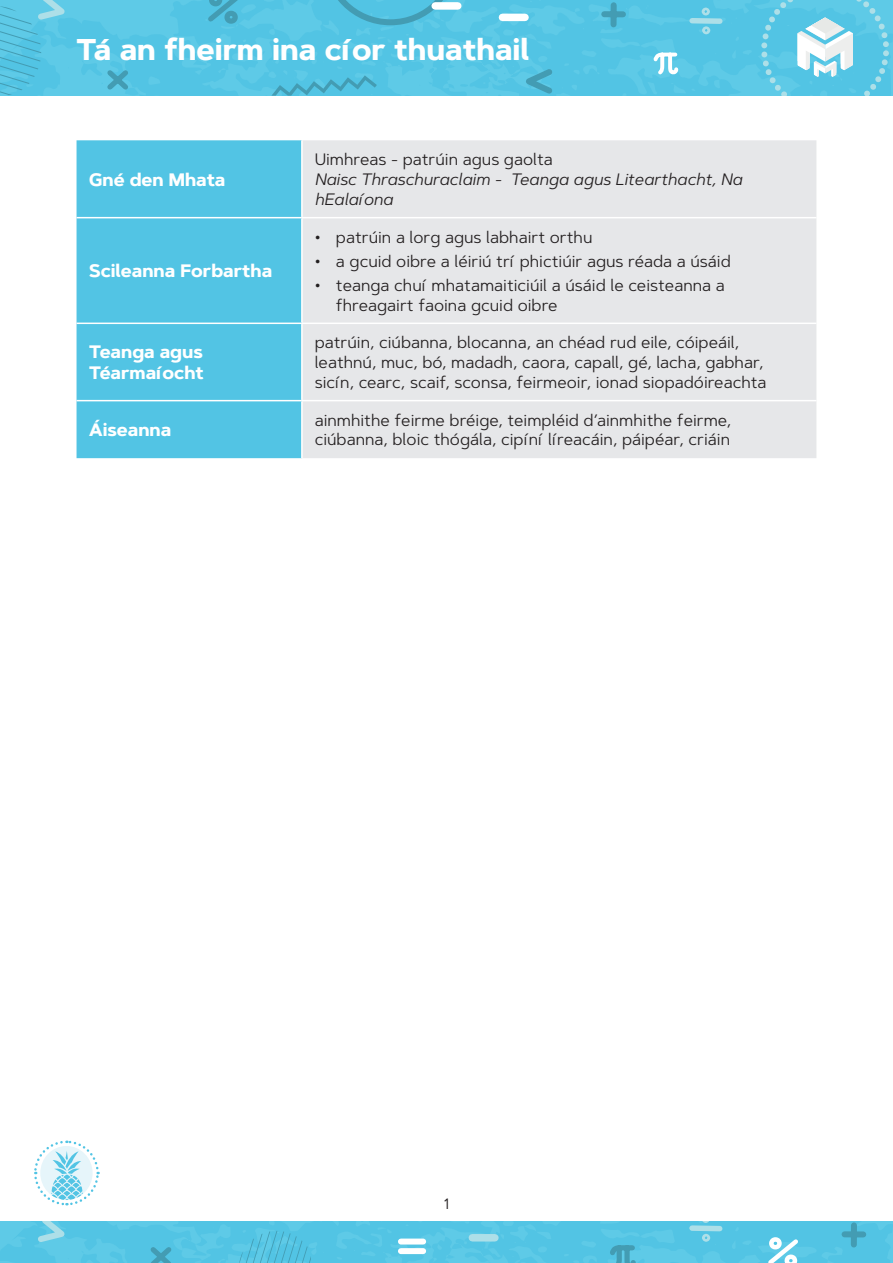
<style>
.page{position:relative;width:893px;height:1263px;background:#fff}
.page>*{position:absolute;margin:0;border:0;box-sizing:border-box;transform-origin:0 0}
.t1{font:700 30px "Artegra Sans";color:#fff}
.Table_Headings{font:700 18px/21.6px "Artegra Sans";color:#fff}
.Body{font:16.5px/19.8px "Artegra Sans";color:#231f20}
.Body-2{font:italic 16.5px/19.8px "Artegra Sans";color:#231f20}
.t2{font:15px "Artegra Sans";color:#231f20}
</style>
<div class="page">
<svg style="left:0;top:0;width:893px;height:96px;background:#56c6e5"></svg>
<svg style="left:271px;top:75px;width:106px;height:21px;background:#4fbbd9"></svg>
<svg style="left:0;top:0;width:75px;height:94px;background:#5ac6e3"></svg>
<svg style="left:514px;top:64px;width:43px;height:32px"></svg>
<div style="left:502px;top:14px;width:23px;height:7px;background:#fff"></div>
<svg style="left:686px;top:5px;width:39px;height:32px"></svg>
<div style="left:604px;top:11px;width:19px;height:6px;background:#439cb3"></div>
<div style="left:610px;top:5px;width:7px;height:19px;background:#439cb3"></div>
<svg style="left:652px;top:51px;width:28px;height:27px"></svg>
<svg style="left:203px;top:0;width:40px;height:28px"></svg>
<svg style="left:323px;top:0;width:135px;height:25px;background:#51bdda"></svg>
<svg style="left:103px;top:65px;width:30px;height:29px"></svg>
<svg style="left:761px;top:0;width:128px;height:96px;background:#75cfe7"></svg>
<div style="left:435px;top:2px;width:23px;height:8px;background:#fff"></div>
<svg style="left:0;top:1221px;width:893px;height:42px;background:#59c6e4"></svg>
<svg style="left:34px;top:1140px;width:66px;height:66px"></svg>
<div style="left:77px;top:140px;width:224px;height:318px;background:#52c4e4"></div>
<div style="left:303px;top:140px;width:513px;height:318px;background:#e6e7e9"></div>
<hr style="left:77px;top:217px;width:225px;height:1px;background:#fff">
<hr style="left:302px;top:217px;width:514px;height:1px;background:#fff">
<hr style="left:77px;top:323px;width:225px;height:1px;background:#fff">
<hr style="left:302px;top:323px;width:514px;height:1px;background:#fff">
<hr style="left:77px;top:400px;width:225px;height:1px;background:#fff">
<hr style="left:302px;top:400px;width:514px;height:1px;background:#fff">
<h1 class="t1" style="left:77px;top:28px;width:454px">Tá an fheirm ina cíor thuathail</h1>
<p class="Table_Headings" style="left:89px;top:169px;width:138px">Gné den Mhata</p>
<p class="Table_Headings" style="left:89px;top:260px;width:184px">Scileanna Forbartha</p>
<p class="Body" style="left:315px;top:149px;width:240px">Uimhreas - patrúin agus gaolta</p>
<p class="Body-2" style="left:315px;top:169px;width:429px">Naisc Thraschuraclaim - Teanga agus Litearthacht, Na hEalaíona</p>
<p class="Body" style="left:315px;top:227px;width:279px">• patrúin a lorg agus labhairt orthu</p>
<p class="Body" style="left:315px;top:251px;width:418px">• a gcuid oibre a léiriú trí phictiúir agus réada a úsáid</p>
<p class="Body" style="left:336px;top:275px;width:390px;text-indent:-21px">• teanga chuí mhatamaiticiúil a úsáid le ceisteanna a fhreagairt faoina gcuid oibre</p>
<p class="Table_Headings" style="left:89px;top:341px;width:116px">Teanga agus<br>Téarmaíocht</p>
<p class="Body" style="left:315px;top:332px;width:453px">patrúin, ciúbanna, blocanna, an chéad rud eile, cóipeáil, leathnú, muc, bó, madadh, caora, capall, gé, lacha, gabhar, sicín, cearc, scaif, sconsa, feirmeoir, ionad siopadóireachta</p>
<p class="Table_Headings" style="left:89px;top:419px;width:84px">Áiseanna</p>
<p class="Body" style="left:315px;top:410px;width:418px">ainmhithe feirme bréige, teimpléid d’ainmhithe feirme, ciúbanna, bloic thógála, cipíní líreacáin, páipéar, criáin</p>
<p class="t2" style="left:444px;top:1193px;width:6px">1</p>
</div>
